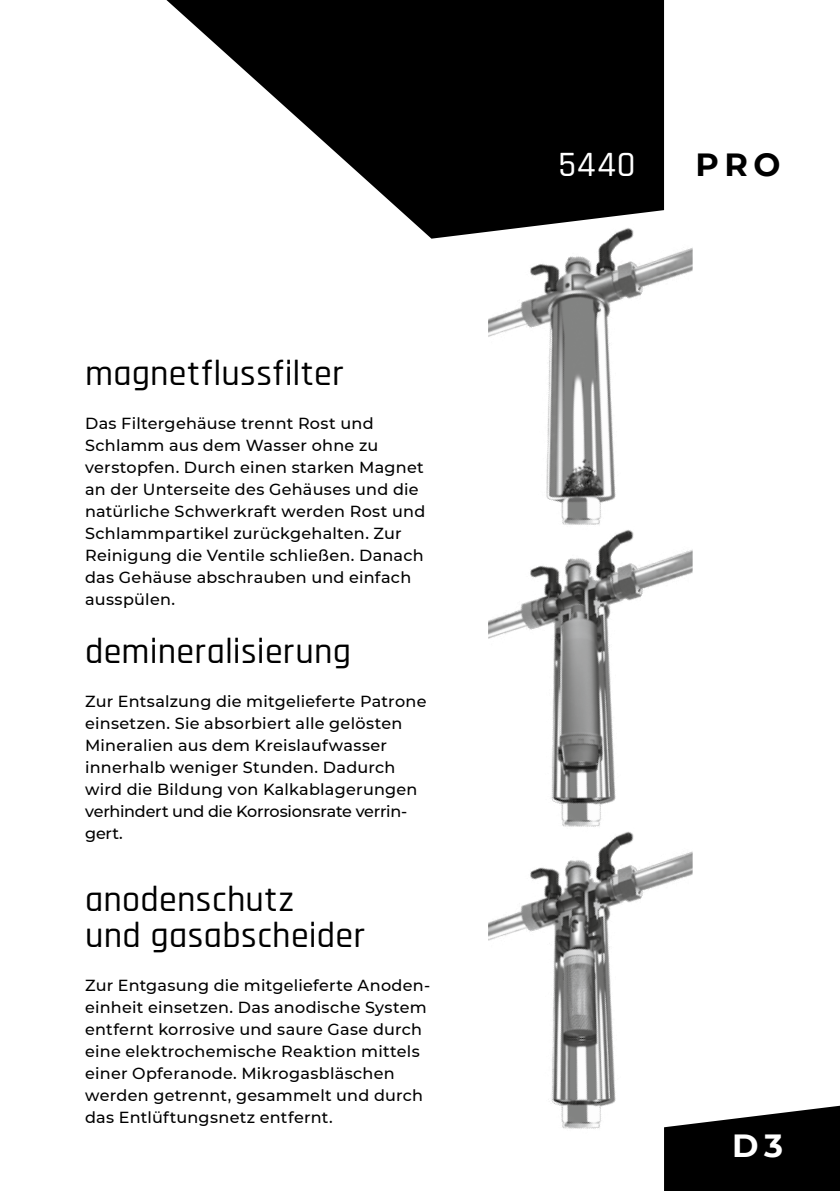
<style>
.page{position:relative;width:840px;height:1191px;background:#fff}
.page>*{position:absolute;margin:0;border:0;box-sizing:border-box;transform-origin:0 0}
.t1{font:500 36px/36px "Rajdhani";letter-spacing:.005em;color:#000}
.t2{font:500 36px "Rajdhani";color:#fff}
.t3{font:700 32px "Montserrat";color:#000}
.t4{font:700 32px "Montserrat";color:#fff}
.t5{font:500 16px/22px "Montserrat";letter-spacing:.015em;color:#000}
</style>
<div class="page">
<svg style="left:166px;top:0;width:497px;height:239px;fill:#000"></svg>
<svg style="left:664px;top:1105px;width:175px;height:86px;background:#1a1a1a"></svg>
<img style="left:488px;top:539px;width:204px;height:282px">
<img style="left:488px;top:821px;width:204px;height:321px">
<img style="left:488px;top:217px;width:204px;height:322px">
<h1 class="t1" style="left:85px;top:357px;width:260px">magnetflussfilter</h1>
<p class="t5" style="left:85px;top:412px;width:341px">Das Filtergehäuse trennt Rost und Schlamm aus dem Wasser ohne zu verstopfen. Durch einen starken Magnet an der Unterseite des Gehäuses und die natürliche Schwerkraft werden Rost und Schlammpartikel zurückgehalten. Zur Reinigung die Ventile schließen. Danach das Gehäuse abschrauben und einfach ausspülen.</p>
<h1 class="t1" style="left:85px;top:635px;width:267px">demineralisierung</h1>
<p class="t5" style="left:85px;top:690px;width:342px">Zur Entsalzung die mitgelieferte Patrone einsetzen. Sie absorbiert alle gelösten Mineralien aus dem Kreislaufwasser innerhalb weniger Stunden. Dadurch wird die Bildung von Kalkablagerungen verhindert und die Korrosionsrate verrin&shy;gert.</p>
<h1 class="t1" style="left:85px;top:883px;width:281px">anodenschutz<br>und gasabscheider</h1>
<p class="t5" style="left:85px;top:974px;width:346px">Zur Entgasung die mitgelieferte Anoden&shy;einheit einsetzen. Das anodische System entfernt korrosive und saure Gase durch eine elektrochemische Reaktion mittels einer Opferanode. Mikrogasbläschen werden getrennt, gesammelt und durch das Entlüftungsnetz entfernt.</p>
<h1 class="t2" style="left:558px;top:144px;width:78px">5440</h1>
<h2 class="t3" style="left:695px;top:141px;width:87px">PRO</h2>
<h2 class="t4" style="left:731px;top:1122px;width:52px">D3</h2>
</div>
